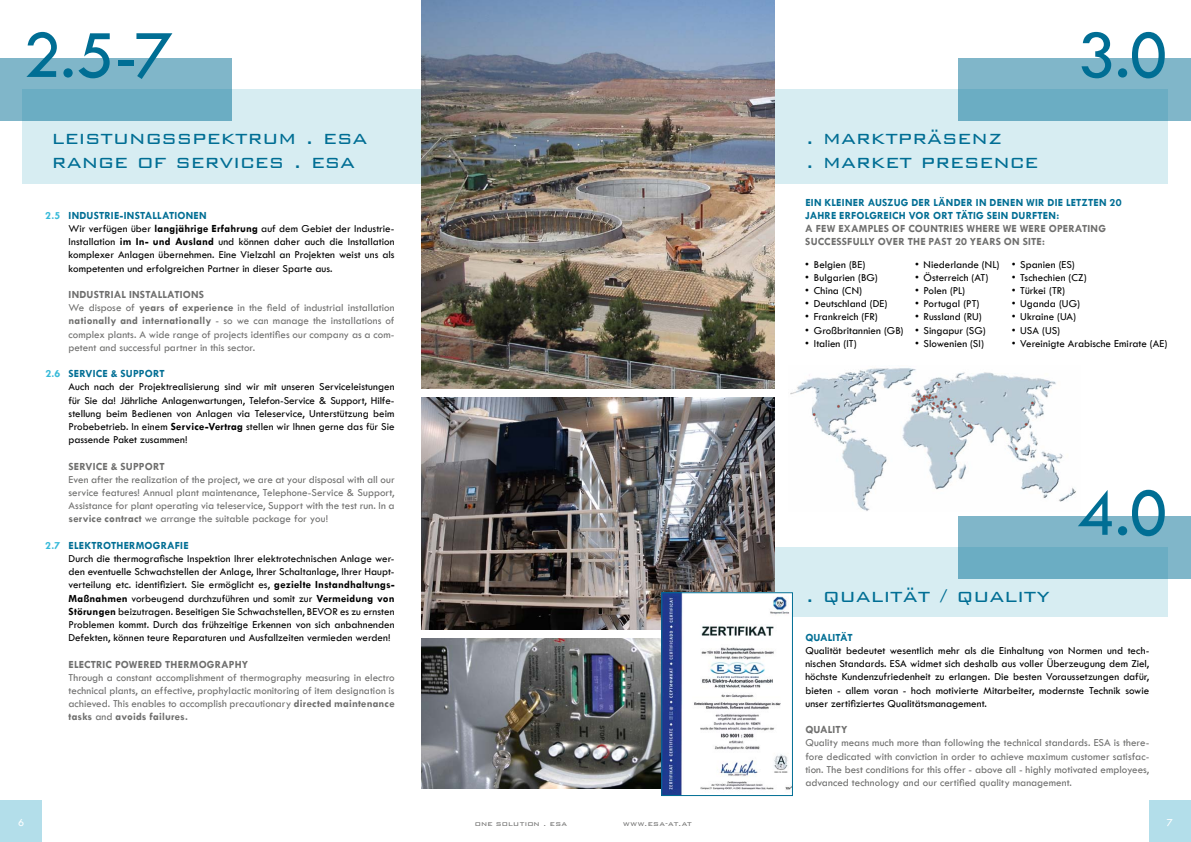
<style>
.page{position:relative;width:1191px;height:842px;background:#fff}
.page>*{position:absolute;margin:0;border:0;box-sizing:border-box;transform-origin:0 0}
.t1{font:70px "Tw Cen";color:#006e94}
.t2{font:300 24px/24px "Bank Gothic";color:#006e94}
.t3{font:11px/13.2px "Tw Cen";color:#000;text-align:justify}
.t4{font:11px/13.2px "Tw Cen";letter-spacing:.005em;color:#6f6f6e;text-align:justify}
.t5{font:700 11px "Tw Cen";letter-spacing:.01em;color:#6f6f6e}
.t6{font:700 11px "Tw Cen";letter-spacing:.01em;color:#006e94}
.t7{font:700 11px "Tw Cen";color:#38bad9}
.t8{font:11px "Tw Cen";color:#fff}
.t9{font:300 9px "Bank Gothic";letter-spacing:.015em;color:#6f6f6e}
.t10{font:300 9px "Bank Gothic";letter-spacing:.035em;color:#6f6f6e}
.s1{font-weight:700;color:#006e94}
.s2{font-weight:700}
</style>
<div class="page">
<img style="left:790px;top:368px;width:286px;height:143px">
<div style="left:23px;top:89px;width:669px;height:94px;background:#d7edf2"></div>
<div style="left:734px;top:89px;width:433px;height:94px;background:#d7edf2"></div>
<div style="left:734px;top:547px;width:433px;height:69px;background:#d7edf2"></div>
<div style="left:0;top:59px;width:231px;height:62px;background:linear-gradient(to right,#78b3c7,#73b0c5)"></div>
<div style="left:958px;top:59px;width:233px;height:62px;background:linear-gradient(to right,#73b0c5,#79b3c7)"></div>
<div style="left:958px;top:516px;width:233px;height:63px;background:linear-gradient(to right,#74b1c6,#79b3c7)"></div>
<img style="left:421px;top:0;width:353px;height:388px">
<img style="left:422px;top:398px;width:352px;height:231px">
<img style="left:422px;top:639px;width:239px;height:149px">
<img style="left:663px;top:594px;width:127px;height:200px">
<div style="left:661px;top:592px;width:131px;height:204px;border:1px solid #006e94"></div>
<div style="left:1149px;top:800px;width:42px;height:42px;background:#b3deea"></div>
<div style="left:0;top:800px;width:42px;height:42px;background:#b3deea"></div>
<h1 class="t1" style="left:23px;top:13px;width:152px">2.5-7</h1>
<h1 class="t1" style="left:1077px;top:13px;width:92px">3.0</h1>
<h2 class="t2" style="left:52px;top:123px;width:317px">leistungsspektrum . esa range of services . esa</h2>
<h2 class="t2" style="left:805px;top:123px;width:235px">. marktpräsenz<br>. market presence</h2>
<p class="t7" style="left:45px;top:209px;width:17px">2.5</p>
<p class="t7" style="left:45px;top:367px;width:17px">2.6</p>
<p class="t7" style="left:45px;top:539px;width:17px">2.7</p>
<p class="t3" style="left:69px;top:209px;width:327px;text-align:left"><span class="s1">INDUSTRIE-INSTALLATIONEN<br></span>Wir verfügen über <span class="s2">langjährige Erfahrung</span> auf dem Gebiet der Industrie-Installation <span class="s2">im In- und Ausland</span> und können daher auch die Installation komplexer Anlagen übernehmen. Eine Vielzahl an Projekten weist uns als kompetenten und erfolgreichen Partner in dieser Sparte aus.</p>
<p class="t4" style="left:69px;top:288px;width:327px;text-align:left"><span class="s2">INDUSTRIAL INSTALLATIONS<br></span>We dispose of <span class="s2">years of experience</span> in the field of industrial installation <span class="s2">nationally and internationally</span> - so we can manage the installations of complex plants. A wide range of projects identifies our company as a com&shy;petent and successful partner in this sector.</p>
<p class="t6" style="left:69px;top:367px;width:98px">SERVICE &amp; SUPPORT</p>
<p class="t3" style="left:69px;top:380px;width:327px">Auch nach der Projektrealisierung sind wir mit unseren Serviceleistungen für Sie da! Jährliche Anlagenwartungen, Telefon-Service &amp; Support, Hilfe&shy;stellung beim Bedienen von Anlagen via Teleservice, Unterstützung beim Probebetrieb. In einem <span class="s2">Service-Vertrag</span> stellen wir Ihnen gerne das für Sie passende Paket zusammen!</p>
<p class="t5" style="left:69px;top:459px;width:98px">SERVICE &amp; SUPPORT</p>
<p class="t4" style="left:69px;top:473px;width:328px">Even after the realization of the project, we are at your disposal with all our service features! Annual plant maintenance, Telephone-Service &amp; Support, Assistance for plant operating via teleservice, Support with the test run. In a <span class="s2">service contract</span> we arrange the suitable package for you!</p>
<p class="t6" style="left:69px;top:539px;width:122px">ELEKTROTHERMOGRAFIE</p>
<p class="t3" style="left:69px;top:552px;width:327px">Durch die thermografische Inspektion Ihrer elektrotechnischen Anlage wer&shy;den eventuelle Schwachstellen der Anlage, Ihrer Schaltanlage, Ihrer Haupt&shy;verteilung etc. identifiziert. Sie ermöglicht es, <span class="s2">gezielte Instandhaltungs-Maßnahmen</span> vorbeugend durchzuführen und somit zur <span class="s2">Vermeidung von Störungen</span> beizutragen. Beseitigen Sie Schwachstellen, BEVOR es zu ernsten Problemen kommt. Durch das frühzeitige Erkennen von sich anbahnenden Defekten, können teure Reparaturen und Ausfallzeiten vermieden werden!</p>
<p class="t5" style="left:69px;top:657px;width:181px">ELECTRIC POWERED THERMOGRAPHY</p>
<p class="t4" style="left:69px;top:671px;width:327px">Through a constant accomplishment of thermography measuring in electro technical plants, an effective, prophylactic monitoring of item designation is achieved. This enables to accomplish precautionary <span class="s2">directed maintenance tasks</span> and <span class="s2">avoids failures.</span></p>
<p class="t6" style="left:805px;top:196px;width:26px">Ein kleiner</p>
<p class="t6" style="left:867px;top:196px;width:15px">Auszug</p>
<p class="t6" style="left:911px;top:196px;width:8px">der</p>
<p class="t6" style="left:933px;top:196px;width:13px">Länder</p>
<p class="t6" style="left:976px;top:196px;width:22px">in denen</p>
<p class="t6" style="left:1026px;top:196px;width:7px">wir</p>
<p class="t6" style="left:1047px;top:196px;width:26px">die letzten</p>
<p class="t6" style="left:1109px;top:196px;width:13px">20</p>
<p class="t6" style="left:805px;top:209px;width:12px">Jahre</p>
<p class="t6" style="left:839px;top:209px;width:7px">erfolgreich</p>
<p class="t6" style="left:909px;top:209px;width:8px">vor</p>
<p class="t6" style="left:933px;top:209px;width:30px">Ort tätig</p>
<p class="t6" style="left:986px;top:209px;width:7px">sein</p>
<p class="t6" style="left:1011px;top:209px;width:8px">durften</p>
<p class="t6" style="left:1056px;top:209px;width:4px">:</p>
<p class="t5" style="left:805px;top:222px;width:18px">A few</p>
<p class="t5" style="left:838px;top:222px;width:20px">examples</p>
<p class="t5" style="left:892px;top:222px;width:24px">of countries</p>
<p class="t5" style="left:966px;top:222px;width:8px">where</p>
<p class="t5" style="left:1002px;top:222px;width:25px">we were</p>
<p class="t5" style="left:1048px;top:222px;width:8px">operating</p>
<p class="t5" style="left:805px;top:235px;width:7px">successfully</p>
<p class="t5" style="left:878px;top:235px;width:8px">over</p>
<p class="t5" style="left:907px;top:235px;width:7px">the</p>
<p class="t5" style="left:928px;top:235px;width:7px">past</p>
<p class="t5" style="left:955px;top:235px;width:22px">20 years</p>
<p class="t5" style="left:1004px;top:235px;width:25px">on site</p>
<p class="t5" style="left:1042px;top:235px;width:4px">:</p>
<p class="t3" style="left:805px;top:258px;width:62px">• Belgien (BE)</p>
<p class="t3" style="left:805px;top:271px;width:74px">• Bulgarien (BG)</p>
<p class="t3" style="left:805px;top:284px;width:58px">• China (CN)</p>
<p class="t3" style="left:805px;top:297px;width:84px">• Deutschland (DE)</p>
<p class="t3" style="left:805px;top:310px;width:74px">• Frankreich (FR)</p>
<p class="t3" style="left:805px;top:324px;width:100px">• Großbritannien (GB)</p>
<p class="t3" style="left:805px;top:337px;width:53px">• Italien (IT)</p>
<p class="t3" style="left:915px;top:258px;width:86px">• Niederlande (NL)</p>
<p class="t3" style="left:915px;top:271px;width:75px">• Österreich (AT)</p>
<p class="t3" style="left:915px;top:284px;width:52px">• Polen (PL)</p>
<p class="t3" style="left:915px;top:297px;width:66px">• Portugal (PT)</p>
<p class="t3" style="left:915px;top:310px;width:68px">• Russland (RU)</p>
<p class="t3" style="left:915px;top:324px;width:72px">• Singapur (SG)</p>
<p class="t3" style="left:915px;top:337px;width:70px">• Slowenien (SI)</p>
<p class="t3" style="left:1011px;top:258px;width:65px">• Spanien (ES)</p>
<p class="t3" style="left:1011px;top:271px;width:76px">• Tschechien (CZ)</p>
<p class="t3" style="left:1011px;top:284px;width:55px">• Türkei (TR)</p>
<p class="t3" style="left:1011px;top:297px;width:70px">• Uganda (UG)</p>
<p class="t3" style="left:1011px;top:310px;width:66px">• Ukraine (UA)</p>
<p class="t3" style="left:1011px;top:324px;width:50px">• USA (US)</p>
<p class="t3" style="left:1011px;top:337px;width:157px">• Vereinigte Arabische Emirate (AE)</p>
<h2 class="t2" style="left:805px;top:581px;width:246px">. qualität / quality</h2>
<h1 class="t1" style="left:1077px;top:471px;width:92px">4.0</h1>
<p class="t6" style="left:805px;top:631px;width:49px">QUALITÄT</p>
<p class="t3" style="left:805px;top:644px;width:345px">Qualität bedeutet wesentlich mehr als die Einhaltung von Normen und tech&shy;nischen Standards. ESA widmet sich deshalb aus voller Überzeugung dem Ziel, höchste Kundenzufriedenheit zu erlangen. Die besten Voraussetzungen dafür, bieten - allem voran - hoch motivierte Mitarbeiter, modernste Technik sowie unser zertifiziertes Qualitätsmanagement.</p>
<p class="t5" style="left:805px;top:723px;width:44px">QUALITY</p>
<p class="t4" style="left:805px;top:736px;width:345px">Quality means much more than following the technical standards. ESA is there&shy;fore dedicated with conviction in order to achieve maximum customer satisfac&shy;tion. The best conditions for this offer - above all - highly motivated employees, advanced technology and our certified quality management.</p>
<p class="t8" style="left:18px;top:816px;width:8px">6</p>
<p class="t8" style="left:1166px;top:816px;width:8px">7</p>
<p class="t9" style="left:475px;top:817px;width:94px">one solution . esa</p>
<p class="t10" style="left:623px;top:817px;width:70px">www.esa-at.at</p>
</div>
